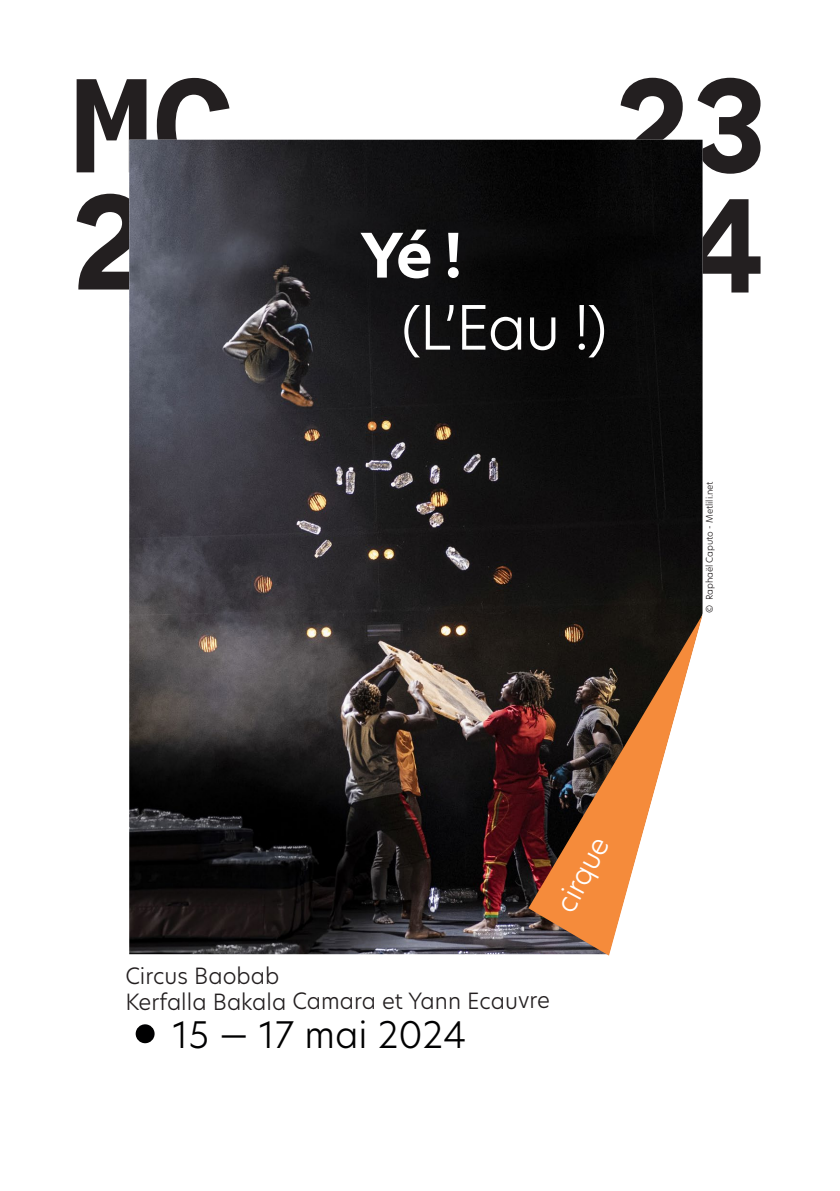
<style>
.page{position:relative;width:840px;height:1191px;background:#fff}
.page>*{position:absolute;margin:0;border:0;box-sizing:border-box;transform-origin:0 0}
.Texte_base{font:300 60px "New Hero";color:#fff}
.Texte_base-2{font:700 60px "New Hero";color:#fff}
.Texte_base-3{font:300 36px "New Hero";color:#000001}
.Texte_Courant_Très_Petit{font:300 28px "New Hero";color:#fff}
._3_Auteurs{font:300 22px/25.4px "New Hero";letter-spacing:-.005em;color:#231f20}
.t1{font:300 9px "New Hero";letter-spacing:-.01em;color:#231f20}
.s1{font-size:70px}
</style>
<div class="page">
<svg style="left:620px;top:78px;width:63px;height:62px"></svg>
<svg style="left:697px;top:78px;width:63px;height:96px"></svg>
<svg style="left:702px;top:199px;width:58px;height:93px"></svg>
<svg style="left:77px;top:79px;width:69px;height:93px"></svg>
<svg style="left:157px;top:78px;width:72px;height:62px"></svg>
<svg style="left:77px;top:194px;width:52px;height:95px"></svg>
<img style="left:129px;top:140px;width:573px;height:814px">
<div style="left:352px;top:219px;width:277px;height:165px;background:#231f20;opacity:.24"></div>
<svg style="left:528px;top:614px;width:174px;height:341px"></svg>
<p class="Texte_base-2" style="left:360px;top:215px;width:103px">Yé !</p>
<p class="Texte_base" style="left:400px;top:286px;width:208px">(L’Eau !)</p>
<p class="Texte_Courant_Très_Petit" style="left:546px;top:901px;width:82px;rotate:-62deg">cirque</p>
<p class="_3_Auteurs" style="left:125px;top:962px;width:426px">Circus Baobab<br>Kerfalla Bakala Camara et Yann Ecauvre</p>
<p class="Texte_base-3" style="left:129px;top:1010px;width:338px"><span class="s1">•</span> 15 — 17 mai 2024</p>
<p class="t1" style="left:702px;top:613px;width:133px;rotate:-90deg">© Raphaël Caputo - Metlili.net</p>
</div>
